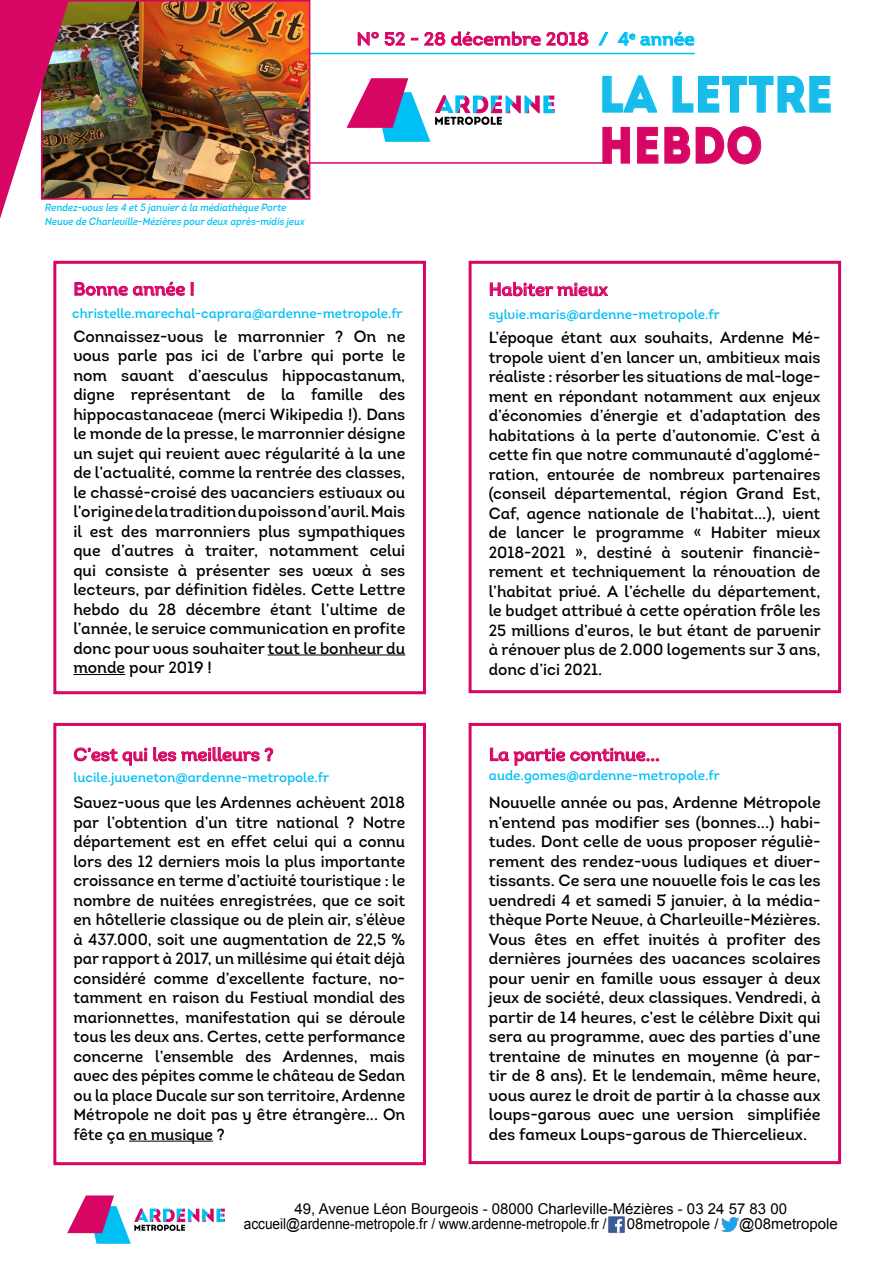
<style>
.page{position:relative;width:893px;height:1263px;background:#fff}
.page>*{position:absolute;margin:0;border:0;box-sizing:border-box;transform-origin:0 0}
.t1{font:51px "Intro";color:#1bbbe9;scale:.89 1}
.t2{font:51px "Intro";color:#d70564;scale:.89 1}
.t3{font:18px "Intro Regular Alt";color:#d70564}
.t4{font:18px "Intro";color:#d70564;scale:1.06 1}
.t5{font:16.2px/19.5px "Intro Regular Alt";color:#000;text-align:justify}
.t6{font:16.2px/19.5px "Intro Regular Alt";color:#000;text-align:justify;scale:.96 1}
.t7{font:15px "Arial";color:#000}
.t8{font:15px "Arial";color:#000;scale:.91 1}
.t9{font:13.5px "Intro Regular Alt";color:#00c0f3}
.t10{font:italic 10.5px/13.5px "Intro Regular Alt";color:#00c0f3;scale:.9 1}
.s1{color:#00c0f3}
</style>
<div class="page">
<hr style="left:241px;top:53px;width:454px;height:1px;background:#00c0f3">
<hr style="left:229px;top:162px;width:382px;height:2px;background:#d70564">
<svg style="left:357px;top:32px;width:48px;height:14px"></svg>
<svg style="left:411px;top:38px;width:7px;height:2px"></svg>
<svg style="left:424px;top:31px;width:165px;height:15px"></svg>
<svg style="left:598px;top:32px;width:10px;height:14px"></svg>
<svg style="left:618px;top:31px;width:77px;height:15px"></svg>
<svg style="left:346px;top:78px;width:209px;height:64px"></svg>
<svg style="left:602px;top:75px;width:55px;height:38px"></svg>
<svg style="left:672px;top:76px;width:159px;height:37px"></svg>
<svg style="left:602px;top:127px;width:28px;height:37px"></svg>
<svg style="left:637px;top:126px;width:124px;height:39px"></svg>
<div style="left:469px;top:723px;width:372px;height:441px;border:3px solid #d70564"></div>
<div style="left:53px;top:723px;width:373px;height:442px;border:3px solid #d70564"></div>
<div style="left:469px;top:261px;width:372px;height:432px;border:3px solid #d70564"></div>
<div style="left:53px;top:261px;width:373px;height:433px;border:3px solid #d70564"></div>
<img style="left:608px;top:1216px;width:17px;height:17px">
<svg style="left:67px;top:1195px;width:158px;height:49px"></svg>
<svg style="left:490px;top:747px;width:169px;height:19px"></svg>
<svg style="left:490px;top:282px;width:118px;height:14px"></svg>
<hr style="left:268px;top:655px;width:137px;height:1px;background:#000">
<hr style="left:73px;top:674px;width:52px;height:1px;background:#000">
<svg style="left:74px;top:281px;width:120px;height:15px"></svg>
<hr style="left:129px;top:1141px;width:84px;height:1px;background:#000">
<svg style="left:74px;top:747px;width:199px;height:19px"></svg>
<img style="left:721px;top:1217px;width:18px;height:15px">
<img style="left:69px;top:3px;width:238px;height:194px">
<div style="left:41px;top:0;width:269px;height:200px;border:2px solid #d70564"></div>
<img style="left:0;top:0;width:69px;height:219px">
<p class="t10" style="left:45px;top:201px;width:292px">Rendez-vous les 4 et5 janvierà la médiathèque Porte<br>Neuve de Charleville-Mézières pourdeux après-midis jeux</p>
<p class="t4" style="left:357px;top:28px;width:320px">N° 52 - 28 décembre 2018 <span class="s1">/ 4</span><sup>e</sup> <span class="s1">année</span></p>
<p class="t1" style="left:599px;top:64px;width:265px">LA LETTRE</p>
<p class="t2" style="left:599px;top:115px;width:186px">HEBDO</p>
<p class="t3" style="left:73px;top:278px;width:123px">Bonne année !</p>
<p class="t5" style="left:73px;top:326px;width:333px">Connaissez-vous le marronnier ? On ne vous parle pas ici de l’arbre qui porte le nom savant d’aesculus hippocastanum, digne représentant de la famille des hippocastanaceae (merci Wikipedia !). Dans le monde de la presse, le marronnier désigne un sujet qui revient avec régularité à la une de l’actualité, comme la rentrée des classes, le chassé-croisé des vacanciers estivaux ou l’origine de la tradition du poisson d’avril. Mais il est des marronniers plus sympathiques que d’autres à traiter, notamment celui qui consiste à présenter ses vœux à ses lecteurs, par définition fidèles. Cette Lettre hebdo du 28 décembre étant l’ultime de l’année, le service communication en profite donc pour vous souhaiter tout le bonheur du monde pour 2019 !</p>
<p class="t3" style="left:489px;top:278px;width:121px">Habiter mieux</p>
<p class="t5" style="left:489px;top:328px;width:334px">L’époque étant aux souhaits, Ardenne Mé&shy;tropole vient d’en lancer un, ambitieux mais réaliste : résorber les situations de mal-loge&shy;ment en répondant notamment aux enjeux d’économies d’énergie et d’adaptation des habitations à la perte d’autonomie. C’est à cette fin que notre communauté d’agglomé&shy;ration, entourée de nombreux partenaires (conseil départemental, région Grand Est, Caf, agence nationale de l’habitat...), vient de lancer le programme « Habiter mieux 2018-2021 », destiné à soutenir financiè&shy;rement et techniquement la rénovation de l’habitat privé. A l’échelle du département, le budget attribué à cette opération frôle les 25 millions d’euros, le but étant de parvenir à rénover plus de 2.000 logements sur 3 ans, donc d’ici 2021.</p>
<p class="t9" style="left:72px;top:305px;width:332px">christelle.marechal-caprara@ardenne-metropole.fr</p>
<p class="t9" style="left:489px;top:305px;width:233px">sylvie.maris@ardenne-metropole.fr</p>
<p class="t3" style="left:73px;top:743px;width:201px">C’est qui les meilleurs ?</p>
<p class="t6" style="left:73px;top:793px;width:347px">Savez-vous que les Ardennes achèvent 2018 par l’obtention d’un titre national ? Notre département est en effet celui qui a connu lors des 12 derniers mois la plus importante croissance en terme d’activité touristique : le nombre de nuitées enregistrées, que ce soit en hôtellerie classique ou de plein air, s’élève à 437.000, soit une augmentation de 22,5 % par rapport à 2017, un millésime qui était déjà considéré comme d’excellente facture, no&shy;tamment en raison du Festival mondial des marionnettes, manifestation qui se déroule tous les deux ans. Certes, cette performance concerne l’ensemble des Ardennes, mais avec des pépites comme le château de Sedan ou la place Ducale sur son territoire, Ardenne Métropole ne doit pas y être étrangère... On fête ça en musique ?</p>
<p class="t9" style="left:73px;top:769px;width:257px">lucile.juveneton@ardenne-metropole.fr</p>
<p class="t3" style="left:489px;top:743px;width:172px">La partie continue...</p>
<p class="t5" style="left:489px;top:793px;width:333px">Nouvelle année ou pas, Ardenne Métropole n’entend pas modifier ses (bonnes...) habi&shy;tudes. Dont celle de vous proposer réguliè&shy;rement des rendez-vous ludiques et diver&shy;tissants. Ce sera une nouvelle fois le cas les vendredi 4 et samedi 5 janvier, à la média&shy;thèque Porte Neuve, à Charleville-Mézières.<br>Vous êtes en effet invités à profiter des dernières journées des vacances scolaires pour venir en famille vous essayer à deux jeux de société, deux classiques. Vendredi, à partir de 14 heures, c’est le célèbre Dixit qui sera au programme, avec des parties d’une trentaine de minutes en moyenne (à par&shy;tir de 8 ans). Et le lendemain, même heure, vous aurez le droit de partir à la chasse aux loups-garous avec une version simplifiée des fameux Loups-garous de Thiercelieux.</p>
<p class="t9" style="left:489px;top:767px;width:232px">aude.gomes@ardenne-metropole.fr</p>
<p class="t7" style="left:295px;top:1199px;width:494px">49, Avenue Léon Bourgeois - 08000 Charleville-Mézières - 03 24 57 83 00</p>
<p class="t8" style="left:244px;top:1214px;width:400px">accueil@ardenne-metropole.fr / www.ardenne-metropole.fr /</p>
<p class="t7" style="left:627px;top:1214px;width:93px">08metropole /</p>
<p class="t7" style="left:739px;top:1214px;width:100px">@08metropole</p>
</div>
